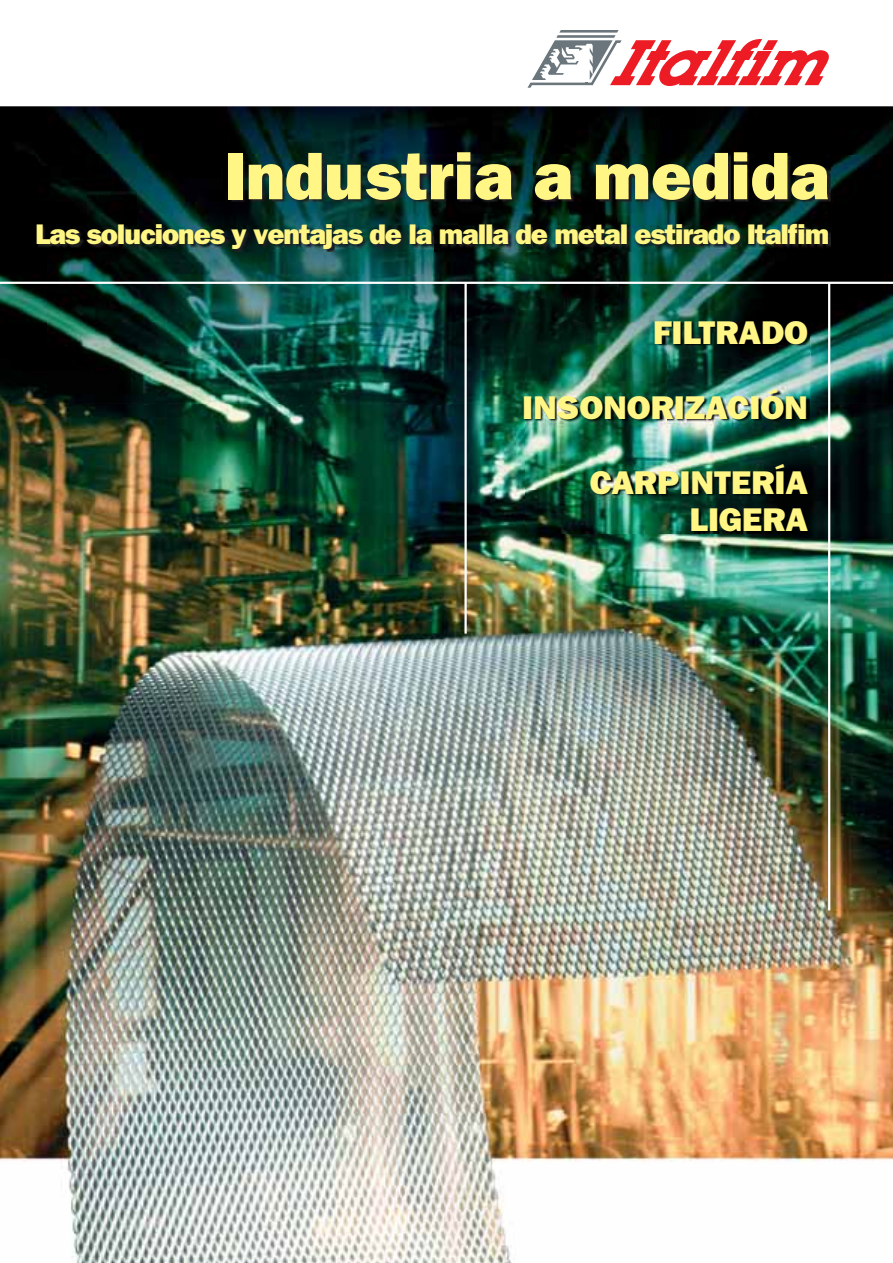
<style>
.page{position:relative;width:893px;height:1263px;background:#fff}
.page>*{position:absolute;margin:0;border:0;box-sizing:border-box;transform-origin:0 0}
.t1{font:800 67.5px "Franklin Gothic";color:#fff685}
.t2{font:800 33px/37.5px "Franklin Gothic";color:#fff685;text-align:right}
.t3{font:800 28.5px "Franklin Gothic";letter-spacing:-.04em;color:#fff685}
</style>
<div class="page">
<img style="left:0;top:404px;width:893px;height:859px">
<img style="left:0;top:106px;width:893px;height:50px">
<img style="left:0;top:156px;width:47px;height:248px">
<img style="left:810px;top:156px;width:83px;height:248px">
<img style="left:47px;top:252px;width:524px;height:152px">
<img style="left:571px;top:252px;width:239px;height:70px">
<img style="left:39px;top:154px;width:791px;height:98px">
<img style="left:526px;top:322px;width:284px;height:211px">
<hr style="left:0;top:282px;width:893px;height:2px;background:#fff">
<hr style="left:828px;top:283px;width:2px;height:627px;background:#fff">
<svg style="left:527px;top:30px;width:302px;height:58px"></svg>
<hr style="left:464px;top:283px;width:3px;height:351px;background:#fff">
<h1 class="t1" style="left:224px;top:153px;width:606px">Industria a medida</h1>
<p class="t3" style="left:35px;top:225px;width:796px">Las soluciones y ventajas de la malla de metal estirado Italfim</p>
<p class="t2" style="left:653px;top:316px;width:156px">FILTRADO</p>
<p class="t2" style="left:522px;top:391px;width:287px">INSONORIZACIÓN</p>
<p class="t2" style="left:590px;top:466px;width:220px">CARPINTERÍA<br>LIGERA</p>
</div>
